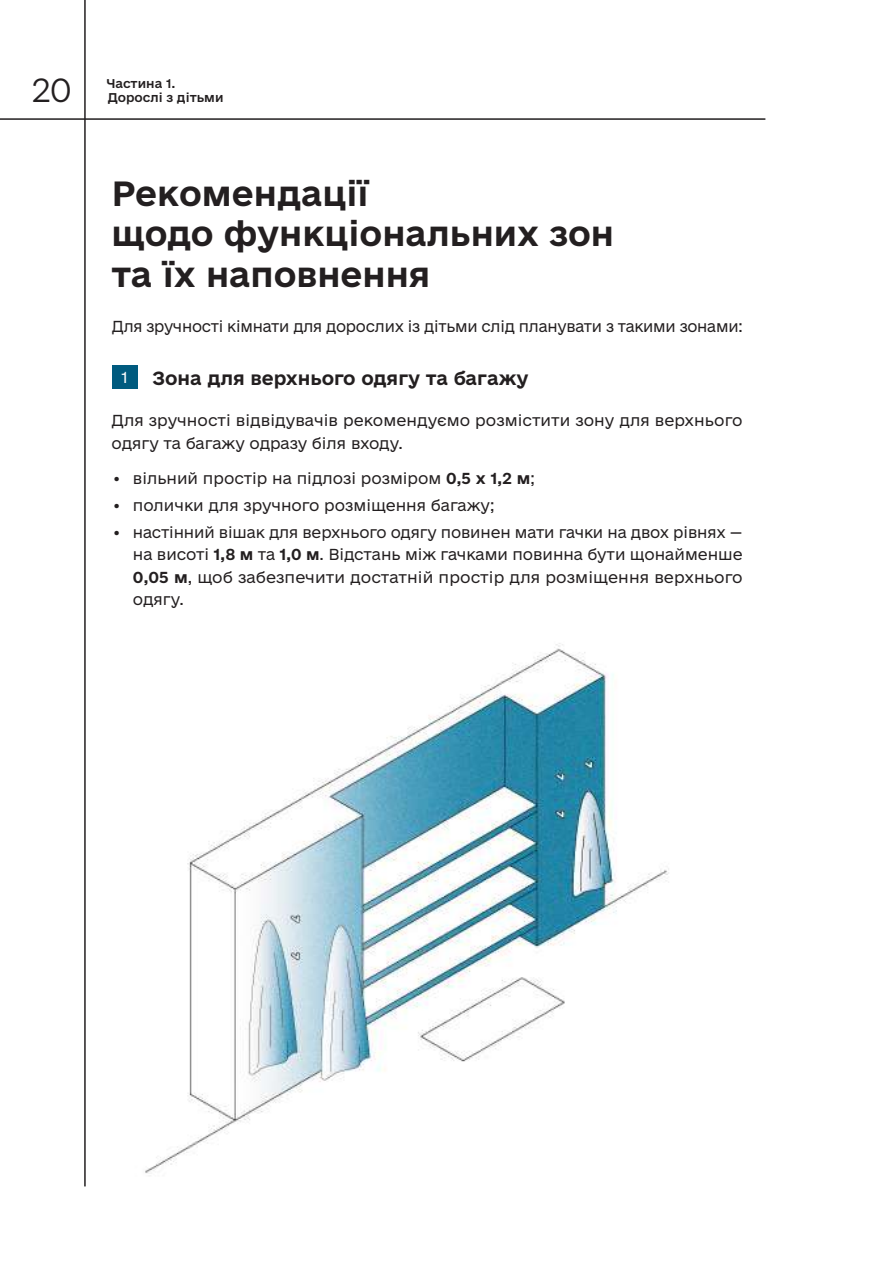
<style>
.page{position:relative;width:893px;height:1263px;background:#fff}
.page>*{position:absolute;margin:0;border:0;box-sizing:border-box;transform-origin:0 0}
.t1{font:33px/40.5px "e Ukraine Bold";color:#231f20}
.t2{font:300 31.5px "e Ukraine Ultra";color:#231f20}
.t3{font:18px "e Ukraine Bold";color:#231f20}
.t4{font:15px/22.5px "e Ukraine Light";color:#231f20}
.t5{font:15px "e Ukraine Light";color:#fff}
.t6{font:12px "e Ukraine Medium";color:#231f20}
.s1{font-family:"e Ukraine Bold"}
</style>
<div class="page">
<hr style="left:0;top:118px;width:765px;height:2px;background:#231f20">
<hr style="left:84px;top:0;width:2px;height:1186px;background:#231f20">
<div style="left:112px;top:365px;width:26px;height:23px;background:#005b7f"></div>
<img style="left:145px;top:643px;width:524px;height:530px">
<h2 class="t2" style="left:32px;top:71px;width:41px">20</h2>
<p class="t6" style="left:106px;top:76px;width:71px">Частина 1.</p>
<p class="t6" style="left:108px;top:91px;width:117px">Дорослі з дітьми</p>
<h1 class="t1" style="left:112px;top:174px;width:504px">Рекомендації<br>щодо функціональних зон та їх наповнення</h1>
<p class="t4" style="left:112px;top:315px;width:632px">Для зручності кімнати для дорослих із дітьми слід планувати з такими зонами:</p>
<p class="t5" style="left:121px;top:368px;width:8px">1</p>
<p class="t3" style="left:153px;top:367px;width:377px">Зона для верхнього одягу та багажу</p>
<p class="t4" style="left:112px;top:410px;width:632px">Для зручності відвідувачів рекомендуємо розмістити зону для верхнього одягу та багажу одразу біля входу.</p>
<p class="t4" style="left:112px;top:468px;width:425px">• вільний простір на підлозі розміром <span class="s1">0,5 х 1,2 м</span>;</p>
<p class="t4" style="left:112px;top:495px;width:384px">• полички для зручного розміщення багажу;</p>
<p class="t4" style="left:133px;top:521px;width:611px;text-align:justify;text-indent:-21px">• настінний вішак для верхнього одягу повинен мати гачки на двох рівнях — на висоті <span class="s1">1,8 м</span> та <span class="s1">1,0 м</span>. Відстань між гачками повинна бути щонайменше <span class="s1">0,05 м</span>, щоб забезпечити достатній простір для розміщення верхнього одягу.</p>
</div>
